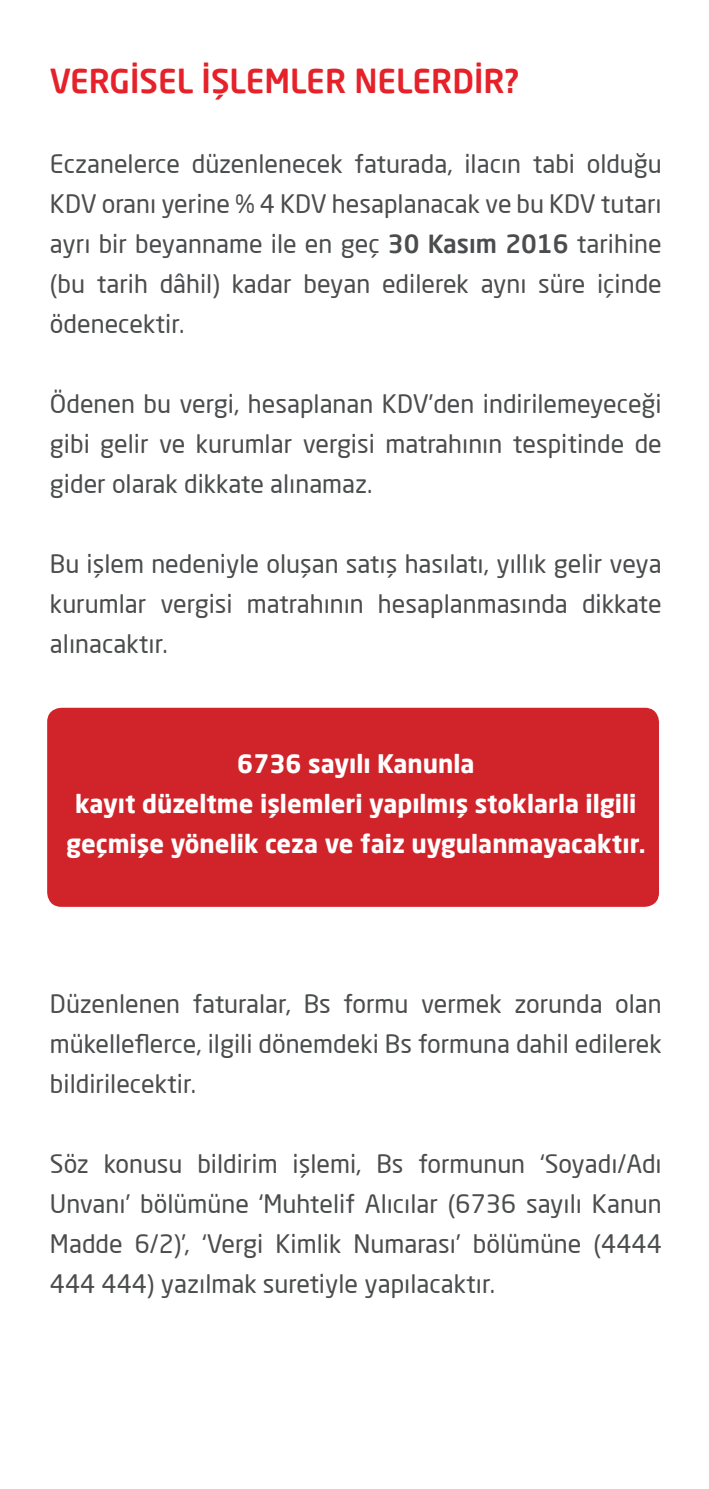
<style>
.page{position:relative;width:709px;height:1489px;background:#fff}
.page>*{position:absolute;margin:0;border:0;box-sizing:border-box;transform-origin:0 0}
.t1{font:500 32.5px "Neo Sans Pro";color:#e52129}
.t2{font:25px/40px "Neo Sans Pro";color:#4b4c4d;text-align:justify}
.t3{font:700 25px/40px "Neo Sans Pro";color:#fff;text-align:center}
.s1{font-weight:500}
</style>
<div class="page">
<div style="left:47px;top:707px;width:612px;height:199px;background:#d1232a;border-radius:14px"></div>
<h1 class="t1" style="left:50px;top:60px;width:470px">VERGİSEL İŞLEMLER NELERDİR?</h1>
<p class="t2" style="left:50px;top:143px;width:613px">Eczanelerce düzenlenecek faturada, ilacın tabi olduğu KDV oranı yerine % 4 KDV hesaplanacak ve bu KDV tutarı ayrı bir beyanname ile en geç <span class="s1">30 Kasım 2016</span> tarihine (bu tarih dâhil) kadar beyan edilerek aynı süre içinde ödenecektir.</p>
<p class="t2" style="left:50px;top:383px;width:613px">Ödenen bu vergi, hesaplanan KDV’den indirilemeyeceği gibi gelir ve kurumlar vergisi matrahının tespitinde de gider olarak dikkate alınamaz.</p>
<p class="t2" style="left:50px;top:543px;width:613px">Bu işlem nedeniyle oluşan satış hasılatı, yıllık gelir veya kurumlar vergisi matrahının hesaplanmasında dikkate alınacaktır.</p>
<p class="t3" style="left:66px;top:743px;width:581px">6736 sayılı Kanunla<br>kayıt düzeltme işlemleri yapılmış stoklarla ilgili geçmişe yönelik ceza ve faiz uygulanmayacaktır.</p>
<p class="t2" style="left:50px;top:983px;width:613px">Düzenlenen faturalar, Bs formu vermek zorunda olan mükelleflerce, ilgili dönemdeki Bs formuna dahil edilerek bildirilecektir.</p>
<p class="t2" style="left:50px;top:1143px;width:613px">Söz konusu bildirim işlemi, Bs formunun ‘Soyadı/Adı Unvanı’ bölümüne ‘Muhtelif Alıcılar (6736 sayılı Kanun Madde 6/2)’, ‘Vergi Kimlik Numarası’ bölümüne (4444<br>444 444) yazılmak suretiyle yapılacaktır.</p>
</div>
